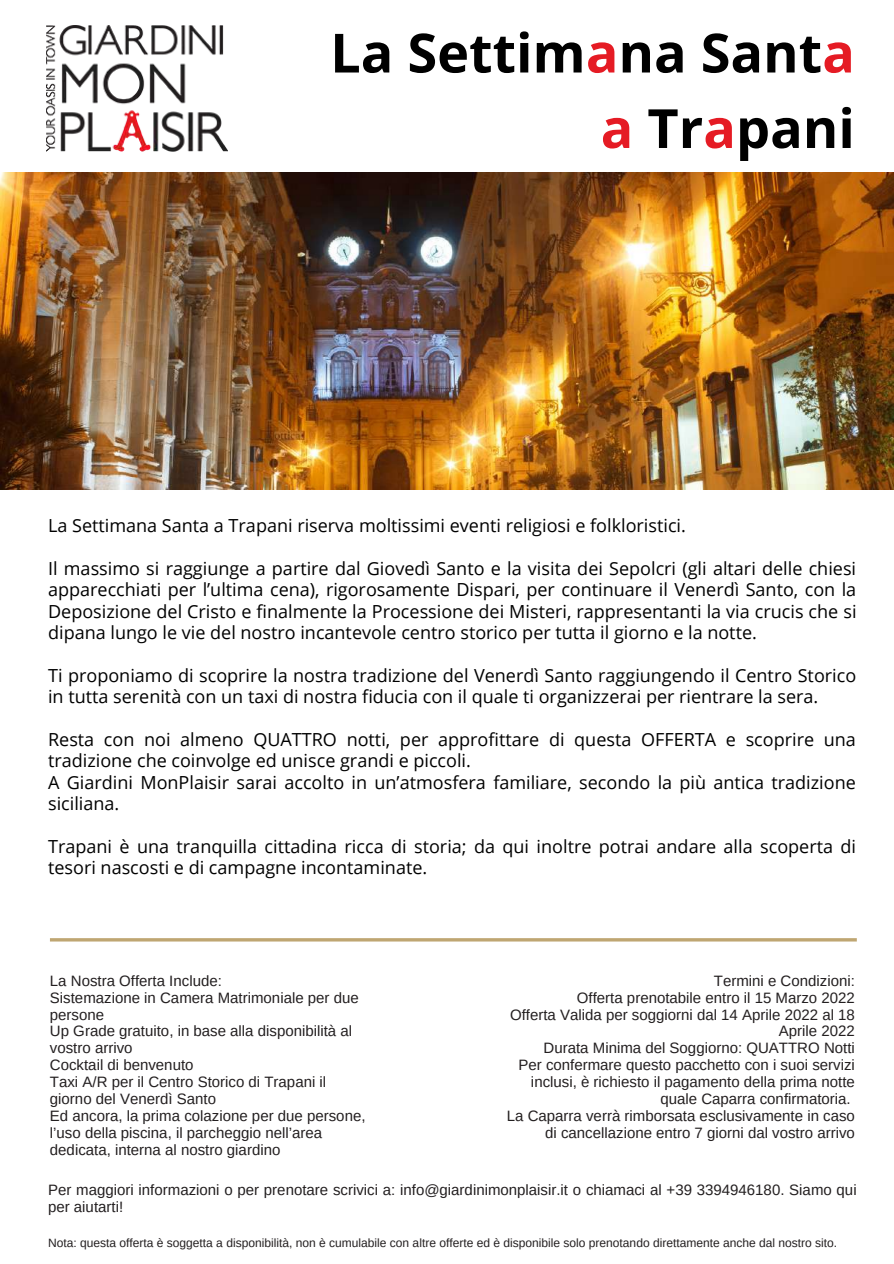
<style>
.page{position:relative;width:894px;height:1264px;background:#fff}
.page>*{position:absolute;margin:0;border:0;box-sizing:border-box;transform-origin:0 0}
.t1{font:700 54px/75.4px "Open Sans";color:#000;text-align:right}
.t2{font:18px/21.5px "Open Sans";color:#000}
.t3{font:15px/17px "Arimo";color:#231f20}
.t4{font:12px "Arimo";color:#231f20}
.s1{color:#e51b24}
</style>
<div class="page">
<img style="left:0;top:173px;width:893px;height:316px">
<img style="left:46px;top:25px;width:181px;height:127px">
<hr style="left:50px;top:938px;width:806px;height:3px;background:#bfa672">
<h1 class="t1" style="left:330px;top:14px;width:526px">La Settim<span class="s1">a</span>na Sant<span class="s1">a a</span> Tr<span class="s1">a</span>pani</h1>
<p class="t2" style="left:48px;top:514px;width:639px">La Settimana Santa a Trapani riserva moltissimi eventi religiosi e folkloristici.</p>
<p class="t2" style="left:48px;top:557px;width:809px;text-align:justify">Il massimo si raggiunge a partire dal Giovedì Santo e la visita dei Sepolcri (gli altari delle chiesi apparecchiati per l’ultima cena), rigorosamente Dispari, per continuare il Venerdì Santo, con la Deposizione del Cristo e finalmente la Processione dei Misteri, rappresentanti la via crucis che si dipana lungo le vie del nostro incantevole centro storico per tutta il giorno e la notte.</p>
<p class="t2" style="left:48px;top:664px;width:809px">Ti proponiamo di scoprire la nostra tradizione del Venerdì Santo raggiungendo il Centro Storico in tutta serenità con un taxi di nostra fiducia con il quale ti organizzerai per rientrare la sera.</p>
<p class="t2" style="left:48px;top:728px;width:809px">Resta con noi almeno QUATTRO notti, per approfittare di questa OFFERTA e scoprire una tradizione che coinvolge ed unisce grandi e piccoli.<br>A Giardini MonPlaisir sarai accolto in un’atmosfera familiare, secondo la più antica tradizione siciliana.</p>
<p class="t2" style="left:48px;top:835px;width:809px">Trapani è una tranquilla cittadina ricca di storia; da qui inoltre potrai andare alla scoperta di tesori nascosti e di campagne incontaminate.</p>
<p class="t3" style="left:50px;top:972px;width:317px">La Nostra Offerta Include:<br>Sistemazione in Camera Matrimoniale per due persone<br>Up Grade gratuito, in base alla disponibilità al vostro arrivo<br>Cocktail di benvenuto<br>Taxi A/R per il Centro Storico di Trapani il giorno del Venerdì Santo<br>Ed ancora, la prima colazione per due persone, l’uso della piscina, il parcheggio nell’area dedicata, interna al nostro giardino</p>
<p class="t3" style="left:506px;top:972px;width:349px;text-align:right">Termini e Condizioni:<br>Offerta prenotabile entro il 15 Marzo 2022<br>Offerta Valida per soggiorni dal 14 Aprile 2022 al 18<br>Aprile 2022<br>Durata Minima del Soggiorno: QUATTRO Notti<br>Per confermare questo pacchetto con i suoi servizi inclusi, è richiesto il pagamento della prima notte quale Caparra confirmatoria.<br>La Caparra verrà rimborsata esclusivamente in caso di cancellazione entro 7 giorni dal vostro arrivo</p>
<p class="t3" style="left:48px;top:1181px;width:809px">Per maggiori informazioni o per prenotare scrivici a: info@giardinimonplaisir.it o chiamaci al +39 3394946180. Siamo qui per aiutarti!</p>
<p class="t4" style="left:48px;top:1236px;width:790px">Nota: questa offerta è soggetta a disponibilità, non è cumulabile con altre offerte ed è disponibile solo prenotando direttamente anche dal nostro sito.</p>
</div>
